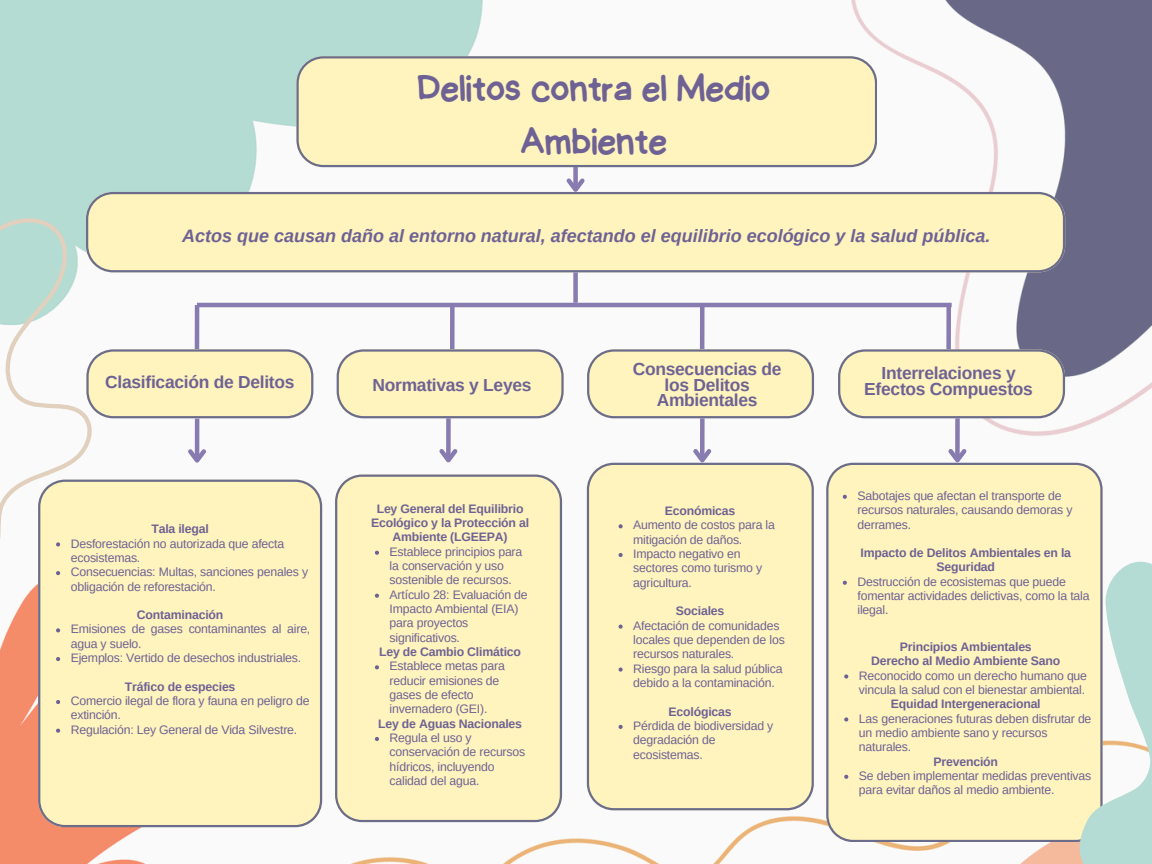
<style>
.page{position:relative;width:1152px;height:864px;background:#fff}
.page>*{position:absolute;margin:0;border:0;box-sizing:border-box;transform-origin:0 0}
.t1{font:38.25px/52.8px "Handyman";color:#6e6295;text-align:center}
.t2{font:italic 700 18px "Arimo";color:#6e6295}
.t3{font:700 17.4px/15.8px "Arimo";letter-spacing:-.015em;color:#6e6295;text-align:center}
.t4{font:12.3px/14.2px "Arimo";letter-spacing:-.015em;color:#6e6295}
.t5{font:700 12.3px/14.2px "Arimo";letter-spacing:-.015em;color:#6e6295;text-align:center}
</style>
<div class="page">
<img style="left:0;top:0;width:1152px;height:864px">
<svg style="left:296px;top:56px;width:581px;height:111px;background:#f8edbb"></svg>
<svg style="left:170px;top:349px;width:143px;height:69px;background:#f4eabb"></svg>
<svg style="left:337px;top:349px;width:227px;height:69px;background:#f3eabb"></svg>
<svg style="left:587px;top:349px;width:227px;height:69px;background:#f3eabb"></svg>
<div style="left:38px;top:480px;width:284px;height:347px;background:#fff4bd"></div>
<div style="left:335px;top:475px;width:227px;height:347px;background:#fff4bd"></div>
<div style="left:587px;top:463px;width:227px;height:347px;background:#fff4bd"></div>
<hr style="left:195px;top:419px;width:4px;height:41px;background:#887bb0">
<svg style="left:184px;top:445px;width:26px;height:23px"></svg>
<div style="left:446px;top:418px;width:5px;height:42px;background:#887bb0"></div>
<svg style="left:435px;top:445px;width:26px;height:23px"></svg>
<div style="left:700px;top:418px;width:5px;height:42px;background:#887bb0"></div>
<svg style="left:689px;top:445px;width:26px;height:23px"></svg>
<svg style="left:838px;top:349px;width:227px;height:69px;background:#f2e8ba"></svg>
<div style="left:826px;top:463px;width:277px;height:379px;background:#fff4bd"></div>
<div style="left:955px;top:418px;width:5px;height:42px;background:#887bb0"></div>
<svg style="left:944px;top:445px;width:26px;height:23px"></svg>
<hr style="left:197px;top:303px;width:755px;height:4px;background:#887bb0">
<hr style="left:195px;top:305px;width:4px;height:44px;background:#887bb0">
<div style="left:450px;top:305px;width:5px;height:44px;background:#887bb0"></div>
<div style="left:946px;top:305px;width:5px;height:44px;background:#887bb0"></div>
<div style="left:170px;top:192px;width:895px;height:80px;background:#fff4bd"></div>
<div style="left:573px;top:167px;width:5px;height:23px;background:#887bb0"></div>
<svg style="left:563px;top:174px;width:26px;height:23px"></svg>
<div style="left:573px;top:272px;width:5px;height:31px;background:#887bb0"></div>
<div style="left:700px;top:305px;width:5px;height:44px;background:#887bb0"></div>
<svg style="left:949px;top:481px;width:203px;height:383px;background:#f2eec7"></svg>
<svg style="left:0;top:163px;width:170px;height:434px"></svg>
<svg style="left:0;top:316px;width:16px;height:212px"></svg>
<svg style="left:56px;top:542px;width:4px;height:5px"></svg>
<svg style="left:56px;top:571px;width:4px;height:4px"></svg>
<svg style="left:56px;top:628px;width:4px;height:4px"></svg>
<svg style="left:56px;top:657px;width:4px;height:4px"></svg>
<svg style="left:56px;top:700px;width:4px;height:4px"></svg>
<svg style="left:56px;top:729px;width:4px;height:4px"></svg>
<svg style="left:375px;top:551px;width:4px;height:4px"></svg>
<svg style="left:375px;top:594px;width:4px;height:4px"></svg>
<svg style="left:375px;top:665px;width:4px;height:4px"></svg>
<svg style="left:375px;top:737px;width:4px;height:4px"></svg>
<svg style="left:619px;top:524px;width:4px;height:4px"></svg>
<svg style="left:619px;top:553px;width:4px;height:4px"></svg>
<svg style="left:619px;top:625px;width:4px;height:4px"></svg>
<svg style="left:619px;top:668px;width:4px;height:4px"></svg>
<svg style="left:619px;top:725px;width:4px;height:4px"></svg>
<svg style="left:843px;top:495px;width:4px;height:4px"></svg>
<svg style="left:843px;top:581px;width:4px;height:4px"></svg>
<svg style="left:844px;top:674px;width:4px;height:5px"></svg>
<svg style="left:844px;top:717px;width:4px;height:5px"></svg>
<svg style="left:844px;top:775px;width:4px;height:4px"></svg>
<h1 class="t1" style="left:417px;top:62px;width:354px">Delitos contra el Medio<br>Ambiente</h1>
<p class="t2" style="left:182px;top:226px;width:810px">Actos que causan daño al entorno natural, afectando el equilibrio ecológico y la salud pública.</p>
<p class="t3" style="left:105px;top:375px;width:191px">Clasificación de Delitos</p>
<p class="t3" style="left:373px;top:377px;width:161px">Normativas y Leyes</p>
<p class="t5" style="left:151px;top:522px;width:59px">Tala ilegal</p>
<p class="t4" style="left:71px;top:536px;width:215px">Desforestación no autorizada que afecta ecosistemas.</p>
<p class="t4" style="left:71px;top:565px;width:239px">Consecuencias: Multas, sanciones penales y obligación de reforestación.</p>
<p class="t5" style="left:137px;top:608px;width:88px">Contaminación</p>
<p class="t4" style="left:71px;top:622px;width:241px">Emisiones de gases contaminantes al aire, agua y suelo.</p>
<p class="t4" style="left:71px;top:651px;width:232px">Ejemplos: Vertido de desechos industriales.</p>
<h2 class="t5" style="left:125px;top:679px;width:112px">Tráfico de especies</h2>
<h2 class="t4" style="left:71px;top:694px;width:240px">Comercio ilegal de flora y fauna en peligro de extinción.</h2>
<h2 class="t4" style="left:71px;top:722px;width:228px">Regulación: Ley General de Vida Silvestre.</h2>
<p class="t5" style="left:371px;top:501px;width:160px">Ley General del Equilibrio<br>Ecológico y la Protección al<br>Ambiente (LGEEPA)</p>
<p class="t4" style="left:390px;top:544px;width:134px">Establece principios para la conservación y uso sostenible de recursos.</p>
<p class="t4" style="left:390px;top:587px;width:140px">Artículo 28: Evaluación de<br>Impacto Ambiental (EIA) para proyectos significativos.</p>
<h3 class="t5" style="left:379px;top:645px;width:143px">Ley de Cambio Climático</h3>
<p class="t4" style="left:390px;top:659px;width:117px">Establece metas para reducir emisiones de gases de efecto invernadero (GEI).</p>
<p class="t5" style="left:378px;top:716px;width:146px">Ley de Aguas Nacionales</p>
<h3 class="t4" style="left:390px;top:731px;width:137px">Regula el uso y conservación de recursos hídricos, incluyendo calidad del agua.</h3>
<h2 class="t3" style="left:633px;top:361px;width:150px">Consecuencias de los Delitos<br>Ambientales</h2>
<p class="t5" style="left:665px;top:504px;width:72px">Económicas</p>
<p class="t4" style="left:633px;top:518px;width:143px">Aumento de costos para la mitigación de daños.</p>
<h3 class="t4" style="left:633px;top:547px;width:131px">Impacto negativo en sectores como turismo y agricultura.</h3>
<p class="t5" style="left:676px;top:604px;width:50px">Sociales</p>
<p class="t4" style="left:633px;top:618px;width:153px">Afectación de comunidades locales que dependen de los recursos naturales.</p>
<h3 class="t4" style="left:633px;top:661px;width:151px">Riesgo para la salud pública debido a la contaminación.</h3>
<p class="t5" style="left:669px;top:704px;width:65px">Ecológicas</p>
<h3 class="t4" style="left:633px;top:719px;width:142px">Pérdida de biodiversidad y degradación de ecosistemas.</h3>
<h2 class="t3" style="left:864px;top:365px;width:170px">Interrelaciones y<br>Efectos Compuestos</h2>
<p class="t4" style="left:858px;top:488px;width:216px">Sabotajes que afectan el transporte de recursos naturales, causando demoras y derrames.</p>
<h3 class="t5" style="left:861px;top:546px;width:212px">Impacto de Delitos Ambientales en la<br>Seguridad</h3>
<p class="t4" style="left:858px;top:574px;width:234px">Destrucción de ecosistemas que puede fomentar actividades delictivas, como la tala ilegal.</p>
<h3 class="t5" style="left:871px;top:640px;width:191px">Principios Ambientales<br>Derecho al Medio Ambiente Sano</h3>
<p class="t4" style="left:859px;top:668px;width:230px">Reconocido como un derecho humano que vincula la salud con el bienestar ambiental.</p>
<h3 class="t5" style="left:891px;top:697px;width:151px">Equidad Intergeneracional</h3>
<p class="t4" style="left:859px;top:711px;width:234px">Las generaciones futuras deben disfrutar de un medio ambiente sano y recursos naturales.</p>
<p class="t5" style="left:934px;top:754px;width:66px">Prevención</p>
<h3 class="t4" style="left:859px;top:768px;width:234px">Se deben implementar medidas preventivas para evitar daños al medio ambiente.</h3>
</div>
